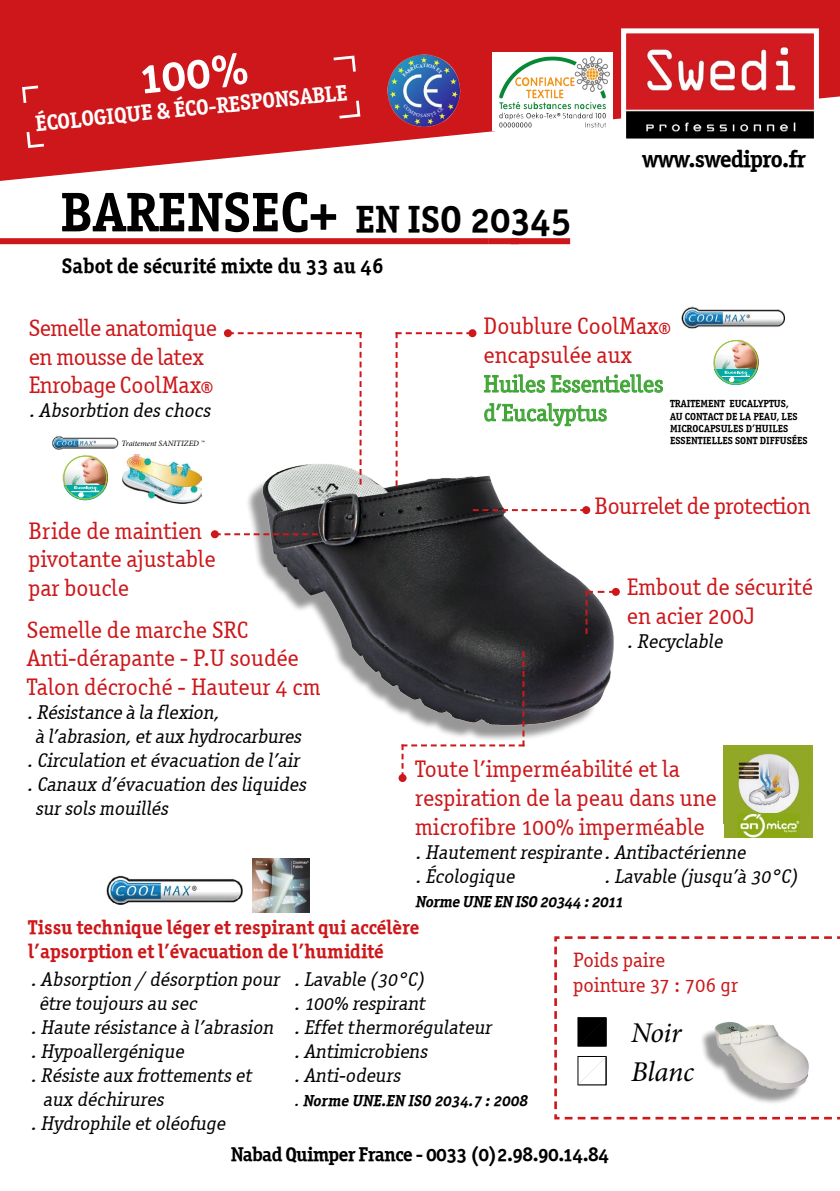
<style>
.page{position:relative;width:840px;height:1191px;background:#fff}
.page>*{position:absolute;margin:0;border:0;box-sizing:border-box;transform-origin:0 0}
.t1{font:46px "Officina Serif OSITCTT Bold";color:#fff}
.t2{font:38px "Officina Serif OSITCTT Bold";color:#000}
.t3{font:italic 28.6px "Minion Pro";letter-spacing:-.01em;color:#000}
.t4{font:24px/28.8px "Officina Serif OSITCTT Book";color:#cd171a}
.t5{font:24px/28.8px "Officina Serif OSITCTT Book";letter-spacing:-.02em;color:#cd171a}
.t6{font:24px/28.8px "Officina Serif OSITCTT Book";color:#3fa535}
.t7{font:24px "Officina Serif OSITCTT Bold";letter-spacing:-.03em;color:#000}
.t8{font:22px "Officina Serif OSITCTT Bold";color:#fff}
.t9{font:21.4px "Officina Serif OSITCTT Bold";color:#000}
.t10{font:20.8px/25px "Officina Serif OSITCTT Book";color:#cd171a}
.t11{font:italic 20px/24px "Officina Serif OSITCTT Book";color:#000}
.t12{font:20px/24px "Officina Serif OSITCTT Bold";color:#cd171a}
.t13{font:20px "Officina Serif OSITCTT Bold";letter-spacing:-.03em;color:#000}
.t14{font:italic 16px "Officina Serif OSITCTT Bold";color:#000}
.t15{font:10.4px/12.4px "Officina Serif OSITCTT Bold";color:#000}
.t16{font:italic 8.2px "Minion Pro";color:#000}
.s1{font-size:56px}
.s2{font-family:"Bebas Neue";font-size:16px}
.s3{font-family:"Officina Serif OSITCTT Book";font-size:18px}
</style>
<div class="page">
<svg style="left:0;top:0;width:839px;height:181px;fill:#cd171a"></svg>
<div style="left:0;top:238px;width:488px;height:6px;background:#cd171a"></div>
<img style="left:626px;top:34px;width:186px;height:103px">
<div style="left:620px;top:28px;width:198px;height:115px;border:5px solid #fff"></div>
<img style="left:492px;top:53px;width:120px;height:78px">
<img style="left:375px;top:53px;width:97px;height:74px">
<svg style="left:21px;top:84px;width:20px;height:22px"></svg>
<svg style="left:25px;top:129px;width:22px;height:21px"></svg>
<svg style="left:336px;top:98px;width:26px;height:22px"></svg>
<svg style="left:330px;top:54px;width:27px;height:21px"></svg>
<img style="left:215px;top:420px;width:405px;height:327px">
<div style="left:488px;top:238px;width:30px;height:6px;background:#cd171a"></div>
<img style="left:723px;top:745px;width:89px;height:72px">
<div style="left:723px;top:817px;width:89px;height:20px;background:#90a825"></div>
<img style="left:737px;top:813px;width:62px;height:24px">
<svg style="left:484px;top:374px;width:60px;height:19px"></svg>
<svg style="left:550px;top:374px;width:112px;height:19px"></svg>
<svg style="left:484px;top:403px;width:122px;height:23px"></svg>
<img style="left:681px;top:306px;width:104px;height:23px">
<img style="left:713px;top:339px;width:45px;height:32px">
<div style="left:713px;top:340px;width:44px;height:44px;border:1px solid #9dc541;border-radius:50%"></div>
<svg style="left:713px;top:370px;width:44px;height:15px"></svg>
<img style="left:52px;top:436px;width:67px;height:14px">
<img style="left:62px;top:455px;width:46px;height:30px">
<div style="left:64px;top:456px;width:43px;height:43px;border:1px solid #9dc541;border-radius:50%"></div>
<svg style="left:63px;top:485px;width:44px;height:15px"></svg>
<img style="left:123px;top:454px;width:78px;height:49px">
<img style="left:106px;top:875px;width:137px;height:30px">
<img style="left:252px;top:858px;width:57px;height:54px">
<svg style="left:472px;top:509px;width:110px;height:2px"></svg>
<div style="left:582px;top:506px;width:8px;height:8px;background:#cd171a;border-radius:50%"></div>
<svg style="left:219px;top:533px;width:98px;height:2px"></svg>
<div style="left:211px;top:530px;width:8px;height:8px;background:#cd171a;border-radius:50%"></div>
<div style="left:611px;top:588px;width:8px;height:8px;background:#cd171a;border-radius:50%"></div>
<svg style="left:585px;top:591px;width:30px;height:43px"></svg>
<div style="left:224px;top:329px;width:8px;height:8px;background:#cd171a;border-radius:50%"></div>
<svg style="left:228px;top:332px;width:133px;height:152px"></svg>
<div style="left:468px;top:329px;width:8px;height:8px;background:#cd171a;border-radius:50%"></div>
<svg style="left:395px;top:332px;width:77px;height:154px"></svg>
<div style="left:398px;top:774px;width:8px;height:8px;background:#cd171a;border-radius:50%"></div>
<svg style="left:401px;top:651px;width:123px;height:127px"></svg>
<svg style="left:554px;top:936px;width:285px;height:184px"></svg>
<div style="left:510px;top:238px;width:59px;height:6px;background:#cd171a"></div>
<svg style="left:402px;top:64px;width:40px;height:13px"></svg>
<svg style="left:403px;top:104px;width:40px;height:13px"></svg>
<h1 class="t1" style="left:136px;top:50px;width:112px;rotate:-6deg">100%</h1>
<p class="t8" style="left:34px;top:111px;width:315px;rotate:-6deg">ÉCOLOGIQUE &amp; ÉCO-RESPONSABLE</p>
<h2 class="t2" style="left:60px;top:196px;width:512px"><span class="s1">BARENSEC+</span> EN ISO 20345</h2>
<p class="t9" style="left:62px;top:253px;width:323px">Sabot de sécurité mixte du 33 au 46</p>
<p class="t7" style="left:641px;top:144px;width:165px">www.swedipro.fr</p>
<p class="t5" style="left:29px;top:313px;width:189px">Semelle anatomique en mousse de latex<br>Enrobage CoolMax<span class="s2">®</span></p>
<p class="t11" style="left:29px;top:398px;width:187px">.Absorbtion des chocs</p>
<p class="t16" style="left:121px;top:437px;width:85px">Traitement SANITIZED ™</p>
<p class="t4" style="left:28px;top:516px;width:188px">Bride de maintien pivotante ajustable par boucle</p>
<p class="t4" style="left:27px;top:615px;width:295px">Semelle de marche SRC<br>Anti-dérapante - P.U soudée<br>Talon décroché - Hauteur 4 cm</p>
<p class="t11" style="left:27px;top:700px;width:198px">.Résistance à la flexion,</p>
<p class="t11" style="left:35px;top:724px;width:272px">à l’abrasion,etaux hydrocarbures</p>
<p class="t11" style="left:27px;top:748px;width:278px">.Circulation etévacuation de l’air</p>
<p class="t11" style="left:27px;top:772px;width:284px">.Canaux d’évacuation des liquides</p>
<p class="t11" style="left:35px;top:796px;width:138px">sursols mouillés</p>
<p class="t4" style="left:483px;top:312px;width:188px">Doublure CoolMax<span class="s2">® </span>encapsulée aux</p>
<p class="t6" style="left:483px;top:369px;width:181px">Huiles Essentielles d’Eucalyptus</p>
<p class="t15" style="left:669px;top:397px;width:139px">TRAITEMENT EUCALYPTUS,<br>AU CONTACT DE LA PEAU, LES<br>MICROCAPSULES D’HUILES<br>ESSENTIELLES SONT DIFFUSÉES</p>
<p class="t5" style="left:594px;top:491px;width:217px">Bourrelet de protection</p>
<p class="t4" style="left:626px;top:572px;width:187px">Embout de sécurité en acier 200J</p>
<p class="t11" style="left:626px;top:629px;width:101px">.Recyclable</p>
<p class="t4" style="left:415px;top:754px;width:303px">Toute l’imperméabilité et la respiration de la peau dans une microfibre 100% imperméable</p>
<p class="t11" style="left:415px;top:840px;width:335px">. Hautement respirante. Antibactérienne .Écologique</p>
<p class="t14" style="left:415px;top:891px;width:213px">Norme UNE EN ISO 20344 :2011</p>
<p class="t11" style="left:603px;top:864px;width:199px">.Lavable (jusqu’à 30°C)</p>
<p class="t12" style="left:28px;top:914px;width:392px">Tissu technique léger et respirant qui accélère l’apsorption et l’évacuation de l’humidité</p>
<p class="t11" style="left:293px;top:967px;width:203px">.Lavable (30°C)<br>.100% respirant .Effetthermorégulateur .Antimicrobiens .Anti-odeurs</p>
<p class="t14" style="left:293px;top:1090px;width:238px"><span class="s3">.</span>Norme UNE.EN ISO 2034.7 :2008</p>
<p class="t11" style="left:31px;top:967px;width:254px">.Absorption / désorption pour</p>
<p class="t11" style="left:39px;top:991px;width:163px">être toujours au sec</p>
<p class="t11" style="left:31px;top:1015px;width:248px">.Haute résistance à l’abrasion</p>
<p class="t11" style="left:31px;top:1039px;width:159px">.Hypoallergénique</p>
<p class="t11" style="left:31px;top:1063px;width:226px">.Résiste aux frottements et</p>
<p class="t11" style="left:43px;top:1087px;width:126px">aux déchirures</p>
<p class="t11" style="left:31px;top:1111px;width:200px">.Hydrophile etoléofuge</p>
<p class="t10" style="left:572px;top:947px;width:166px">Poids paire pointure 37 : 706 gr</p>
<h3 class="t3" style="left:630px;top:1013px;width:52px">Noir</h3>
<h3 class="t3" style="left:630px;top:1052px;width:64px">Blanc</h3>
<p class="t13" style="left:231px;top:1142px;width:379px">Nabad Quimper France - 0033 (0)2.98.90.14.84</p>
</div>
